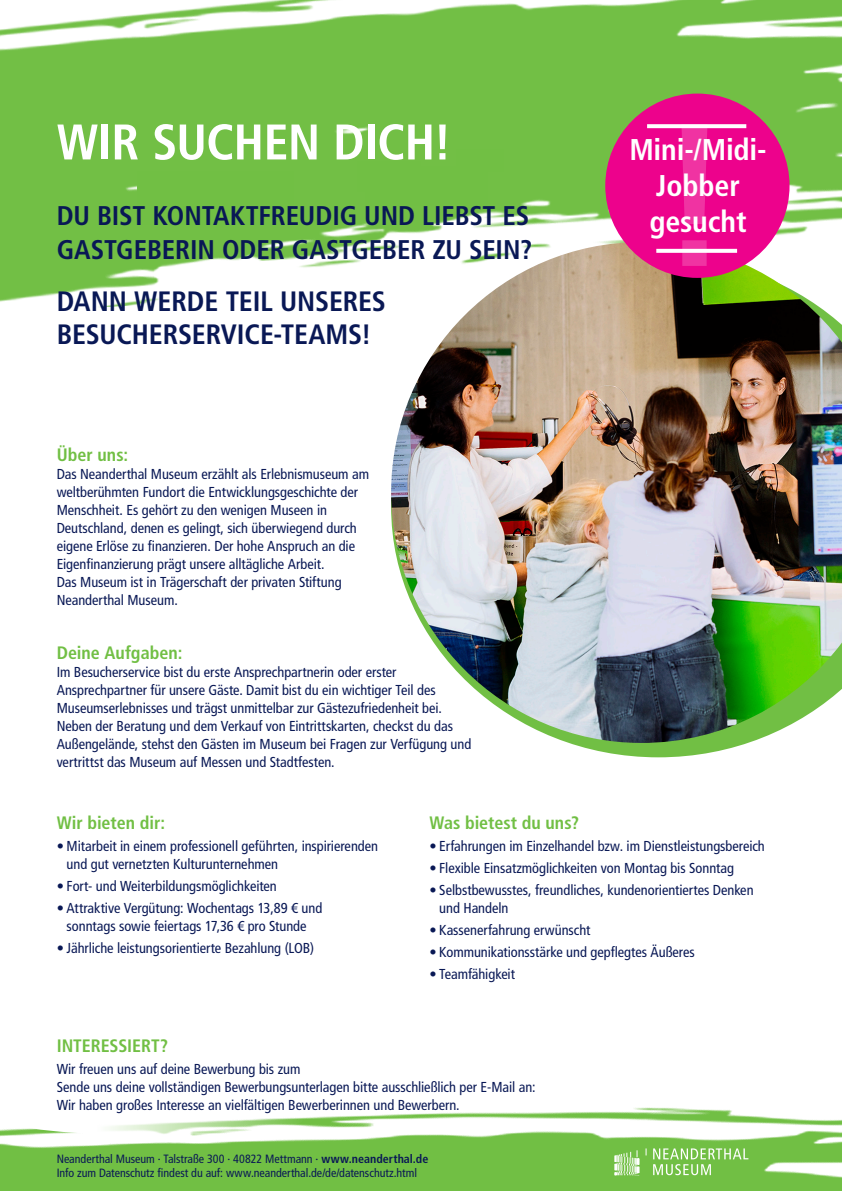
<style>
.page{position:relative;width:842px;height:1191px;background:#fff}
.page>*{position:absolute;margin:0;border:0;box-sizing:border-box;transform-origin:0 0}
.t1{font:700 condensed 50px "Frutiger LT Pro";letter-spacing:-.01em;color:#fff}
.t2{font:700 condensed 30px/36px "Frutiger LT Pro";letter-spacing:-.005em;color:#fff;text-align:center}
.t3{font:700 condensed 28px "Frutiger LT Pro";letter-spacing:-.005em;color:#091855}
.t4{font:700 condensed 27px/33.6px "Frutiger LT Pro";letter-spacing:-.005em;color:#091855}
.t5{font:700 condensed 18px "Frutiger LT Pro";color:#71bf44}
.t6{font:condensed 14.4px/18px "Frutiger LT Pro";letter-spacing:-.005em;color:#091855}
.t7{font:condensed 12px "Frutiger LT Pro";letter-spacing:-.005em;color:#091855}
.s1{font-weight:700}
</style>
<div class="page">
<svg style="left:569px;top:743px;width:179px;height:14px;fill:#71bf44"></svg>
<img style="left:0;top:0;width:842px;height:308px">
<div style="left:456px;top:150px;width:48px;height:22px;background:#71bf44"></div>
<div style="left:365px;top:166px;width:123px;height:40px;background:#71bf44"></div>
<div style="left:357px;top:161px;width:64px;height:30px;background:#71bf44"></div>
<div style="left:137px;top:172px;width:157px;height:53px;background:#71bf44"></div>
<img style="left:391px;top:242px;width:451px;height:501px">
<img style="left:0;top:1107px;width:842px;height:84px">
<svg style="left:7px;top:1104px;width:296px;height:31px"></svg>
<div style="left:605px;top:94px;width:184px;height:184px;background:#ed028c;border-radius:50%"></div>
<svg style="left:647px;top:124px;width:99px;height:4px"></svg>
<svg style="left:656px;top:249px;width:81px;height:4px"></svg>
<svg style="left:681px;top:124px;width:26px;height:142px"></svg>
<svg style="left:653px;top:1148px;width:95px;height:27px;background:#90cd6d"></svg>
<svg style="left:615px;top:1150px;width:25px;height:26px"></svg>
<p class="t1" style="left:57px;top:112px;width:396px">WIR SUCHEN DICH!</p>
<p class="t4" style="left:57px;top:199px;width:477px">DU BIST KONTAKTFREUDIG UND LIEBST ES<br>GASTGEBERIN ODER GASTGEBER ZU SEIN?</p>
<p class="t3" style="left:57px;top:284px;width:331px">DANN WERDE TEIL UNSERES</p>
<p class="t3" style="left:57px;top:318px;width:316px">BESUCHERSERVICE-TEAMS!</p>
<p class="t5" style="left:57px;top:443px;width:73px">Über uns:</p>
<p class="t6" style="left:57px;top:464px;width:314px">Das Neanderthal Museum erzählt als Erlebnismuseum am weltberühmten Fundort die Entwicklungsgeschichte der Menschheit. Es gehört zu den wenigen Museen in Deutschland, denen es gelingt, sich überwiegend durch eigene Erlöse zu finanzieren. Der hohe Anspruch an die Eigenfinanzierung prägt unsere alltägliche Arbeit.<br>Das Museum ist in Trägerschaft der privaten Stiftung Neanderthal Museum.</p>
<p class="t5" style="left:57px;top:641px;width:127px">Deine Aufgaben:</p>
<p class="t6" style="left:57px;top:662px;width:416px">Im Besucherservice bist du erste Ansprechpartnerin oder erster Ansprechpartner für unsere Gäste. Damit bist du ein wichtiger Teil des Museumserlebnisses und trägst unmittelbar zur Gästezufriedenheit bei.<br>Neben der Beratung und dem Verkauf von Eintrittskarten, checkst du das Außengelände, stehst den Gästen im Museum bei Fragen zur Verfügung und vertrittst das Museum auf Messen und Stadtfesten.</p>
<p class="t2" style="left:629px;top:132px;width:139px">Mini-/Midi-<br>Jobber</p>
<p class="t2" style="left:649px;top:204px;width:99px">gesucht</p>
<p class="t5" style="left:57px;top:811px;width:110px">Wir bieten dir:</p>
<p class="t6" style="left:67px;top:836px;width:313px;text-indent:-10px">• Mitarbeit in einem professionell geführten, inspirierenden und gut vernetzten Kulturunternehmen</p>
<p class="t6" style="left:57px;top:876px;width:222px">• Fort- und Weiterbildungsmöglichkeiten</p>
<p class="t6" style="left:57px;top:898px;width:267px;text-align:center">• Attraktive Vergütung: Wochentags 13,89 € und sonntags sowie feiertags 17,36 € pro Stunde</p>
<p class="t6" style="left:57px;top:938px;width:259px">• Jährliche leistungsorientierte Bezahlung (LOB)</p>
<p class="t5" style="left:429px;top:811px;width:151px">Was bietest du uns?</p>
<p class="t6" style="left:429px;top:836px;width:337px">• Erfahrungen im Einzelhandel bzw. im Dienstleistungsbereich</p>
<p class="t6" style="left:429px;top:858px;width:306px">• Flexible Einsatzmöglichkeiten von Montag bis Sonntag</p>
<p class="t6" style="left:439px;top:880px;width:316px;text-indent:-10px">• Selbstbewusstes, freundliches, kundenorientiertes Denken und Handeln</p>
<p class="t6" style="left:429px;top:920px;width:163px">• Kassenerfahrung erwünscht</p>
<p class="t6" style="left:429px;top:942px;width:267px">• Kommunikationsstärke und gepflegtes Äußeres</p>
<p class="t6" style="left:429px;top:964px;width:87px">• Teamfähigkeit</p>
<p class="t5" style="left:57px;top:1035px;width:113px">INTERESSIERT?</p>
<p class="t6" style="left:57px;top:1060px;width:480px">Wir freuen uns auf deine Bewerbung bis zum<br>Sende uns deine vollständigen Bewerbungsunterlagen bitte ausschließlich per E-Mail an:</p>
<p class="t6" style="left:57px;top:1096px;width:405px">Wir haben großes Interesse an vielfältigen Bewerberinnen und Bewerbern.</p>
<p class="t7" style="left:57px;top:1151px;width:373px">Neanderthal Museum · Talstraße 300 · 40822 Mettmann · <span class="s1">www.neanderthal.de</span></p>
<p class="t7" style="left:57px;top:1166px;width:362px">Info zum Datenschutz findest du auf: www.neanderthal.de/de/datenschutz.html</p>
</div>
